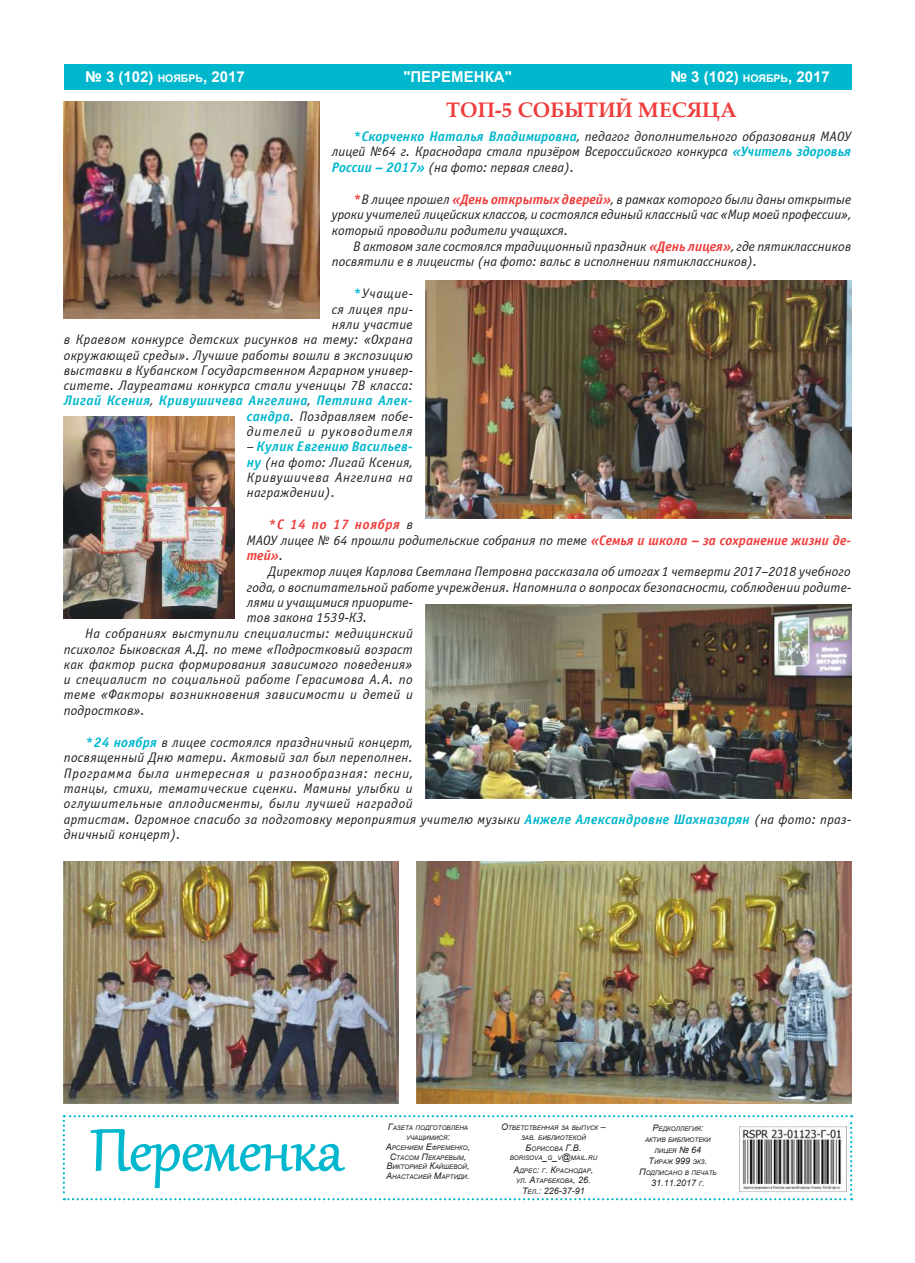
<style>
.page{position:relative;width:915px;height:1263px;background:#fff}
.page>*{position:absolute;margin:0;border:0;box-sizing:border-box;transform-origin:0 0}
.t1{font:700 21px "Palatino Linotype";color:#ee3d3c}
.t2{font:700 15px "Arial";color:#fff}
.t3{font:italic 13.8px/15.3px "Officina Sans C";letter-spacing:.02em;color:#231f20;text-align:justify}
.t4{font:italic 13.8px/15.3px "Officina Sans C";color:#231f20}
.t5{font:italic 700 13.8px/15.3px "Officina Sans C";letter-spacing:.045em;color:#ee3d3c}
.t6{font:italic 9px "Arial";color:#231f20}
.t7{font:italic 6.3px/9.8px "Arial";color:#231f20;text-align:center}
.s1{font-size:10.5px}
.s2{font-weight:700;color:#00b7ce}
.s3{font-weight:700;color:#ee3d3c}
.s4{font-weight:400;color:#231f20}
.s5{font-size:9px}
.s6{font-size:6.3px}
</style>
<div class="page">
<div style="left:64px;top:64px;width:786px;height:25px;background:#00b7ce"></div>
<svg style="left:63px;top:1115px;width:789px;height:85px"></svg>
<img style="left:64px;top:102px;width:255px;height:216px">
<img style="left:425px;top:280px;width:425px;height:239px">
<img style="left:64px;top:416px;width:170px;height:202px">
<img style="left:425px;top:605px;width:425px;height:194px">
<img style="left:64px;top:861px;width:334px;height:242px">
<img style="left:416px;top:861px;width:434px;height:242px">
<p class="t2" style="left:85px;top:67px;width:161px">№ 3 (102) <span class="s1">ноябрь</span>, 2017</p>
<p class="t2" style="left:403px;top:67px;width:110px">"ПЕРЕМЕНКА"</p>
<p class="t2" style="left:670px;top:67px;width:161px">№ 3 (102) <span class="s1">ноябрь</span>, 2017</p>
<h1 class="t1" style="left:446px;top:95px;width:292px">Топ-5 событий месяца</h1>
<p class="t3" style="left:332px;top:129px;width:520px;text-indent:21px"><span class="s2">*Скорченко Наталья Владимировна</span>, педагог дополнительного образования МАОУ лицей №64 г. Краснодара стала призёром Всероссийского конкурса <span class="s2">«Учитель здоровья России – 2017»</span> (на фото: первая слева).</p>
<p class="t3" style="left:332px;top:192px;width:520px;text-indent:21px"><span class="s3">*</span>В лицее прошел <span class="s3">«День открытых дверей»</span>, в рамках которого были даны открытые уроки учителей лицейских классов, и состоялся единый классный час «Мир моей профессии», который проводили родители учащихся.</p>
<p class="t4" style="left:332px;top:239px;width:520px;text-indent:21px">В актовом зале состоялся традиционный праздник <span class="s3">«День лицея»</span>, где пятиклассников посвятили е в лицеисты (на фото: вальс в исполнении пятиклассников).</p>
<p class="t3" style="left:64px;top:286px;width:350px;text-align:right"><span class="s2">*</span>Учащие-<br>ся лицея при-<br>няли участие<br>в Краевом конкурсе детских рисунков на тему: «Охрана окружающей среды». Лучшие работы вошли в экспозицию выставки в Кубанском Государственном Аграрном универ&shy;ситете. Лауреатами конкурса стали ученицы 7В класса:<br><span class="s2">Лигай Ксения</span>, <span class="s2">Кривушичева Ангелина</span>, <span class="s2">Петлина Алек&shy;сандра</span>. Поздравляем побе-<br>дителей и руководителя</p>
<p class="t3" style="left:247px;top:439px;width:167px">– <span class="s2">Кулик Евгению Васильев&shy;ну</span> (на фото: Лигай Ксения, Кривушичева Ангелина на награждении).</p>
<p class="t5" style="left:247px;top:517px;width:605px;text-indent:21px">*С 14 по 17 ноября <span class="s4">в<br>МАОУ лицее № 64 прошли родительские собрания по теме</span> «Семья и школа – за сохранение жизни де&shy;тей»<span class="s4">.</span></p>
<p class="t3" style="left:268px;top:564px;width:584px">Директор лицея Карлова Светлана Петровна рассказала об итогах 1 четверти 2017–2018 учебного</p>
<p class="t3" style="left:247px;top:579px;width:605px">года, о воспитательной работе учреждения. Напомнила о вопросах безопасности, соблюдении родите-</p>
<p class="t4" style="left:247px;top:595px;width:167px">лями и учащимися приорите-</p>
<p class="t3" style="left:247px;top:610px;width:122px">тов закона 1539-КЗ.</p>
<p class="t3" style="left:85px;top:626px;width:329px">На собраниях выступили специалисты: медицинский</p>
<p class="t3" style="left:64px;top:641px;width:350px">психолог Быковская А.Д. по теме «Подростковый возраст</p>
<p class="t3" style="left:64px;top:657px;width:350px">как фактор риска формирования зависимого поведения»</p>
<p class="t3" style="left:64px;top:672px;width:350px">и специалист по социальной работе Герасимова А.А. по</p>
<p class="t3" style="left:64px;top:687px;width:350px">теме «Факторы возникновения зависимости и детей и</p>
<p class="t3" style="left:64px;top:703px;width:83px">подростков».</p>
<p class="t3" style="left:64px;top:735px;width:788px;text-align:left;text-indent:21px"><span class="s2">*24 ноября</span> в лицее состоялся праздничный концерт,<br>посвященный Дню матери. Актовый зал был переполнен.<br>Программа была интересная и разнообразная: песни,<br>танцы, стихи, тематические сценки. Мамины улыбки и<br>оглушительные аплодисменты, были лучшей наградой<br>артистам. Огромное спасибо за подготовку мероприятия учителю музыки <span class="s2">Анжеле Александровне Шахназарян</span> (на фото: праз&shy;дничный концерт).</p>
<p class="t7" style="left:385px;top:1123px;width:86px"><span class="s5">Г</span>АЗЕТА ПОДГОТОВЛЕНА<br>УЧАЩИМИСЯ<span class="s5">:<br>А</span>РСЕНИЕМ <span class="s5">Е</span>ФРЕМЕНКО<span class="s5">,<br>С</span>ТАСОМ <span class="s5">П</span>ЕКАРЕВЫМ<span class="s5">,<br>В</span>ИКТОРИЕЙ <span class="s5">К</span>АЙШЕВОЙ<span class="s5">,<br>А</span>НАСТАСИЕЙ <span class="s5">М</span>АРТИДИ<span class="s5">.</span></p>
<p class="t7" style="left:501px;top:1122px;width:106px;line-height:10.5px"><span class="s5">О</span>ТВЕТСТВЕННАЯ ЗА ВЫПУСК <span class="s5">–<br></span>ЗАВ<span class="s5">.</span> БИБЛИОТЕКОЙ<br><span class="s5">Б</span>ОРИСОВА <span class="s5">Г.В.</span></p>
<p class="t7" style="left:509px;top:1151px;width:89px;line-height:13px">BORISOVA<span class="s5">_</span>G<span class="s5">_</span>V<span class="s5">@</span>MAIL<span class="s5">.</span>RU<br><span class="s5">А</span>ДРЕС<span class="s5">:</span> Г<span class="s5">. К</span>РАСНОДАР<span class="s5">,</span></p>
<p class="t7" style="left:516px;top:1176px;width:76px">УЛ<span class="s5">. А</span>ТАРБЕКОВА<span class="s5">, 26.</span></p>
<p class="t6" style="left:522px;top:1185px;width:64px">Т<span class="s6">ЕЛ</span>.: 226-37-91</p>
<p class="t7" style="left:644px;top:1123px;width:67px;line-height:11.4px"><span class="s5">Р</span>ЕДКОЛЛЕГИЯ<span class="s5">:<br></span>АКТИВ БИБЛИОТЕКИ</p>
<p class="t7" style="left:648px;top:1145px;width:60px;line-height:11.2px">ЛИЦЕЯ <span class="s5">№ 64<br>Т</span>ИРАЖ <span class="s5">999</span> ЭКЗ<span class="s5">.</span></p>
<p class="t7" style="left:639px;top:1167px;width:79px"><span class="s5">П</span>ОДПИСАНО В ПЕЧАТЬ</p>
<p class="t6" style="left:651px;top:1177px;width:55px">31.11.2017 <span class="s6">Г</span>.</p>
</div>
